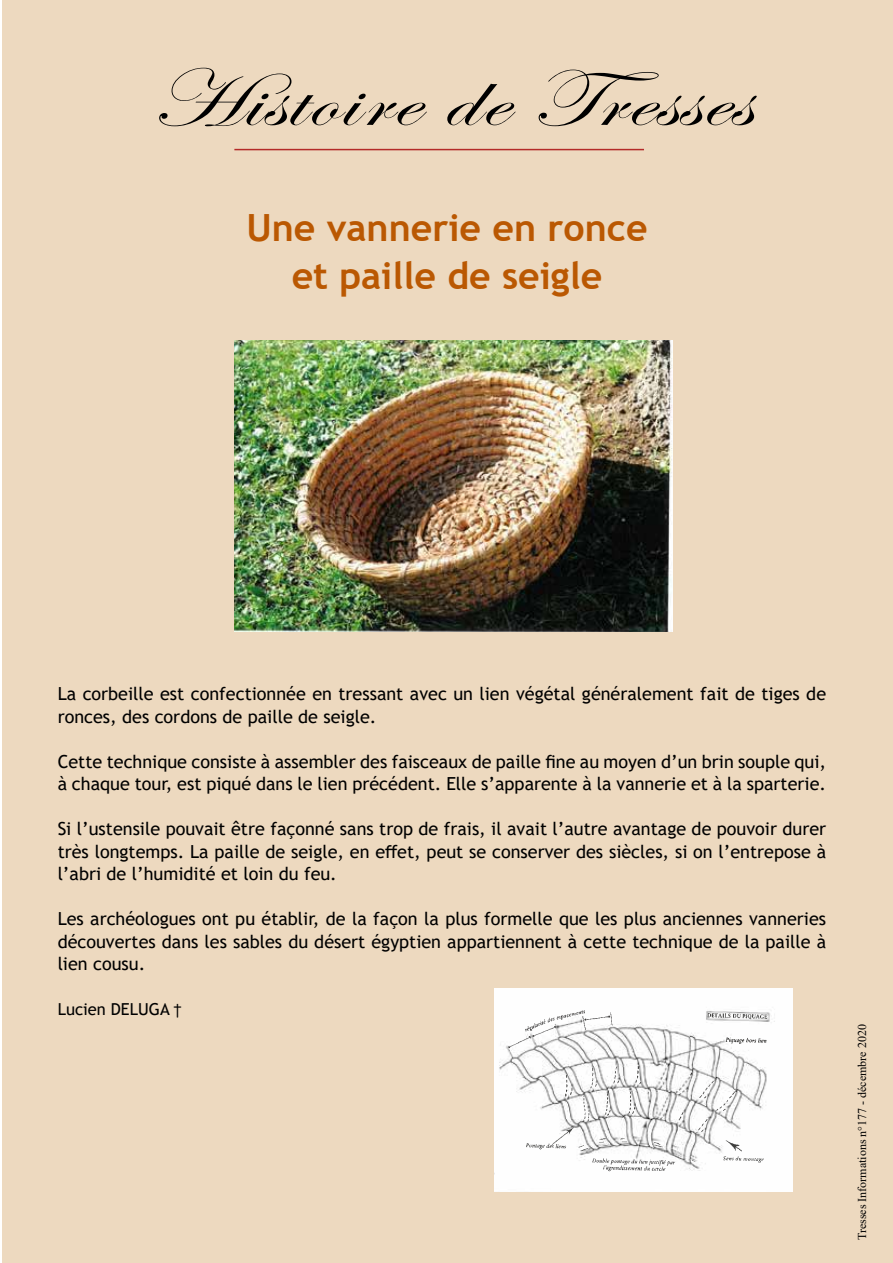
<style>
.page{position:relative;width:893px;height:1263px;background:#fff}
.page>*{position:absolute;margin:0;border:0;box-sizing:border-box;transform-origin:0 0}
.t1{font:81.75px "Edwardian Script ITC";letter-spacing:.03em;color:#000;scale:1.27 1}
.t2{font:700 37.5px/48px "Trebuchet MS";color:#ba5802;text-align:center}
.t3{font:18px/22.5px "Trebuchet MS";color:#000}
.t4{font:16.5px "Trebuchet MS";color:#000}
.t5{font:12px "Times New Roman";color:#000}
</style>
<div class="page">
<div style="left:2px;top:0;width:891px;height:1263px;background:#edd9bf"></div>
<hr style="left:234px;top:149px;width:410px;height:1px;background:#b42a28">
<img style="left:234px;top:340px;width:438px;height:291px">
<svg style="left:665px;top:467px;width:6px;height:3px"></svg>
<svg style="left:271px;top:507px;width:6px;height:3px"></svg>
<svg style="left:288px;top:498px;width:16px;height:12px"></svg>
<svg style="left:526px;top:427px;width:7px;height:3px"></svg>
<svg style="left:614px;top:425px;width:4px;height:6px"></svg>
<svg style="left:349px;top:421px;width:4px;height:6px"></svg>
<svg style="left:330px;top:419px;width:7px;height:4px"></svg>
<svg style="left:565px;top:410px;width:4px;height:6px"></svg>
<img style="left:495px;top:989px;width:297px;height:203px">
<img style="left:591px;top:1142px;width:105px;height:29px">
<img style="left:525px;top:1127px;width:82px;height:24px">
<img style="left:714px;top:1092px;width:21px;height:19px">
<img style="left:696px;top:1081px;width:18px;height:52px">
<img style="left:508px;top:1009px;width:111px;height:112px">
<img style="left:707px;top:1012px;width:61px;height:8px">
<img style="left:725px;top:1037px;width:43px;height:8px">
<img style="left:634px;top:1065px;width:7px;height:19px">
<img style="left:627px;top:1090px;width:8px;height:24px">
<svg style="left:619px;top:1138px;width:9px;height:5px"></svg>
<img style="left:722px;top:1139px;width:43px;height:24px">
<svg style="left:598px;top:1138px;width:9px;height:3px"></svg>
<svg style="left:677px;top:1112px;width:8px;height:9px"></svg>
<img style="left:604px;top:1092px;width:8px;height:24px">
<svg style="left:689px;top:1072px;width:5px;height:4px"></svg>
<h1 class="t1" style="left:150px;top:55px;width:474px">Histoire de Tresses</h1>
<h2 class="t2" style="left:246px;top:204px;width:403px">Une vannerie en ronce et paille de seigle</h2>
<p class="t3" style="left:58px;top:683px;width:770px">La corbeille est confectionnée en tressant avec un lien végétal généralement fait de tiges de ronces, des cordons de paille de seigle.</p>
<p class="t3" style="left:58px;top:750px;width:770px">Cette technique consiste à assembler des faisceaux de paille fine au moyen d’un brin souple qui, à chaque tour, est piqué dans le lien précédent. Elle s’apparente à la vannerie et à la sparterie.</p>
<p class="t3" style="left:58px;top:818px;width:770px;text-align:justify">Si l’ustensile pouvait être façonné sans trop de frais, il avait l’autre avantage de pouvoir durer très longtemps. La paille de seigle, en effet, peut se conserver des siècles, si on l’entrepose à l’abri de l’humidité et loin du feu.</p>
<p class="t3" style="left:58px;top:908px;width:770px;text-align:justify">Les archéologues ont pu établir, de la façon la plus formelle que les plus anciennes vanneries découvertes dans les sables du désert égyptien appartiennent à cette technique de la paille à lien cousu.</p>
<p class="t4" style="left:58px;top:999px;width:125px">Lucien DELUGA †</p>
<p class="t5" style="left:854px;top:1240px;width:217px;rotate:-90deg">Tresses Informations n°177 - décembre 2020</p>
</div>
